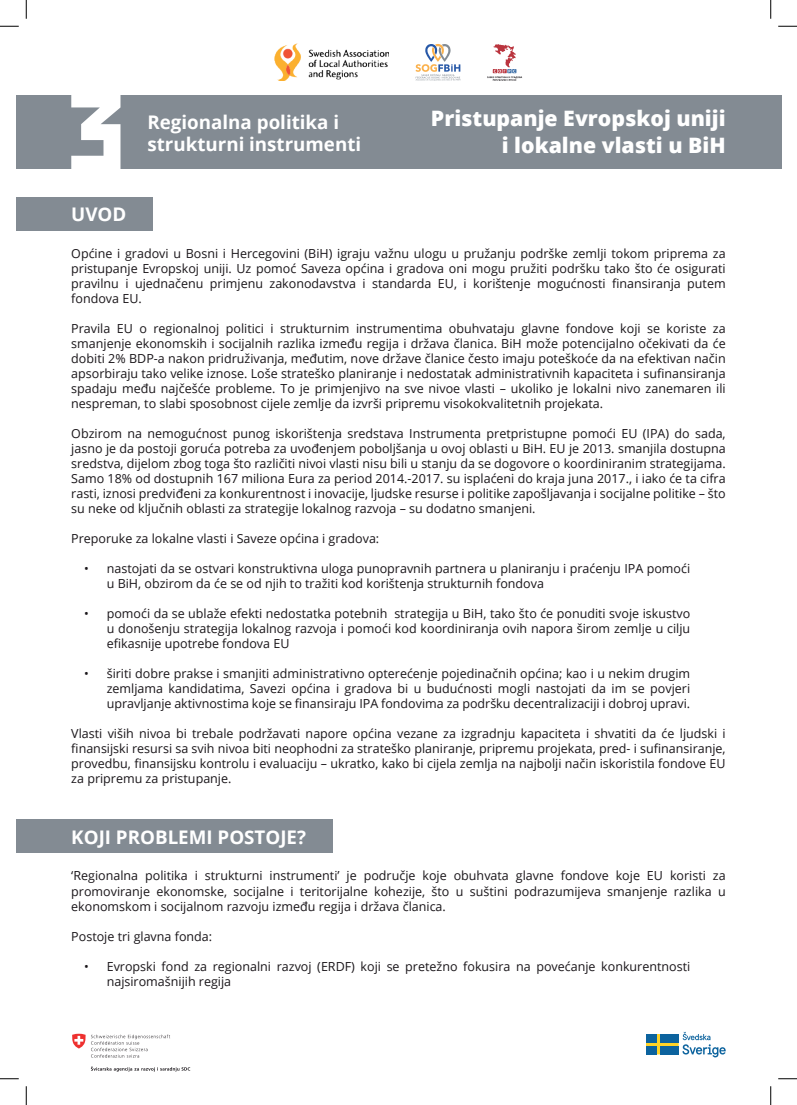
<style>
.page{position:relative;width:797px;height:1105px;background:#fff}
.page>*{position:absolute;margin:0;border:0;box-sizing:border-box;transform-origin:0 0}
.t1{font:800 21.25px/27.5px "Open Sans";color:#fff;text-align:right}
.t2{font:700 18.75px/22.5px "Open Sans";color:#fff}
.t3{font:12.5px/15px "Open Sans";color:#1a161a;text-align:justify}
</style>
<div class="page">
<div style="left:16px;top:95px;width:765px;height:73px;background:#838b93"></div>
<svg style="left:71px;top:95px;width:49px;height:74px"></svg>
<div style="left:16px;top:820px;width:316px;height:33px;background:#838b93"></div>
<div style="left:16px;top:197px;width:137px;height:33px;background:#838b93"></div>
<svg style="left:415px;top:44px;width:45px;height:37px"></svg>
<svg style="left:487px;top:44px;width:35px;height:37px"></svg>
<img style="left:275px;top:44px;width:114px;height:37px">
<svg style="left:72px;top:1034px;width:98px;height:24px"></svg>
<svg style="left:91px;top:1066px;width:99px;height:6px"></svg>
<svg style="left:646px;top:1032px;width:79px;height:25px"></svg>
<div style="left:646px;top:1034px;width:10px;height:8px;background:#0c639e"></div>
<div style="left:660px;top:1034px;width:18px;height:8px;background:#0c639e"></div>
<div style="left:646px;top:1046px;width:10px;height:8px;background:#0c639e"></div>
<div style="left:660px;top:1046px;width:18px;height:8px;background:#0c639e"></div>
<svg style="left:0;top:25px;width:19px;height:2px"></svg>
<svg style="left:778px;top:25px;width:19px;height:2px"></svg>
<svg style="left:0;top:1078px;width:19px;height:1px"></svg>
<svg style="left:778px;top:1078px;width:19px;height:1px"></svg>
<svg style="left:25px;top:0;width:2px;height:19px"></svg>
<svg style="left:25px;top:1086px;width:2px;height:19px"></svg>
<svg style="left:770px;top:0;width:1px;height:19px"></svg>
<svg style="left:770px;top:1086px;width:1px;height:19px"></svg>
<p class="t2" style="left:71px;top:202px;width:57px">UVOD</p>
<p class="t2" style="left:147px;top:110px;width:215px">Regionalna politika i strukturni instrumenti</p>
<p class="t1" style="left:431px;top:103px;width:296px">Pristupanje Evropskoj uniji i lokalne vlasti u BiH</p>
<p class="t3" style="left:71px;top:245px;width:656px">Općine i gradovi u Bosni i Hercegovini (BiH) igraju važnu ulogu u pružanju podrške zemlji tokom priprema za pristupanje Evropskoj uniji. Uz pomoć Saveza općina i gradova oni mogu pružiti podršku tako što će osigurati pravilnu i ujednačenu primjenu zakonodavstva i standarda EU, i korištenje mogućnosti finansiranja putem fondova EU.</p>
<p class="t3" style="left:71px;top:320px;width:656px">Pravila EU o regionalnoj politici i strukturnim instrumentima obuhvataju glavne fondove koji se koriste za smanjenje ekonomskih i socijalnih razlika između regija i država članica. BiH može potencijalno očekivati da će dobiti 2% BDP-a nakon pridruživanja, međutim, nove države članice često imaju poteškoće da na efektivan način apsorbiraju tako velike iznose. Loše strateško planiranje i nedostatak administrativnih kapaciteta i sufinansiranja spadaju među najčešće probleme. To je primjenjivo na sve nivoe vlasti – ukoliko je lokalni nivo zanemaren ili nespreman, to slabi sposobnost cijele zemlje da izvrši pripremu visokokvalitetnih projekata.</p>
<p class="t3" style="left:71px;top:425px;width:656px">Obzirom na nemogućnost punog iskorištenja sredstava Instrumenta pretpristupne pomoći EU (IPA) do sada, jasno je da postoji goruća potreba za uvođenjem poboljšanja u ovoj oblasti u BiH. EU je 2013. smanjila dostupna sredstva, dijelom zbog toga što različiti nivoi vlasti nisu bili u stanju da se dogovore o koordiniranim strategijama.<br>Samo 18% od dostupnih 167 miliona Eura za period 2014.-2017. su isplaćeni do kraja juna 2017., i iako će ta cifra rasti, iznosi predviđeni za konkurentnost i inovacije, ljudske resurse i politike zapošljavanja i socijalne politike – što su neke od ključnih oblasti za strategije lokalnog razvoja – su dodatno smanjeni.</p>
<p class="t3" style="left:71px;top:530px;width:309px">Preporuke za lokalne vlasti i Saveze općina i gradova:</p>
<p class="t3" style="left:107px;top:560px;width:585px;text-indent:-22px">• nastojati da se ostvari konstruktivna uloga punopravnih partnera u planiranju i praćenju IPA pomoći u BiH, obzirom da će se od njih to tražiti kod korištenja strukturnih fondova</p>
<p class="t3" style="left:107px;top:605px;width:585px;text-indent:-22px">• pomoći da se ublaže efekti nedostatka potebnih strategija u BiH, tako što će ponuditi svoje iskustvo u donošenju strategija lokalnog razvoja i pomoći kod koordiniranja ovih napora širom zemlje u cilju efikasnije upotrebe fondova EU</p>
<p class="t3" style="left:107px;top:665px;width:585px;text-indent:-22px">• širiti dobre prakse i smanjiti administrativno opterećenje pojedinačnih općina; kao i u nekim drugim zemljama kandidatima, Savezi općina i gradova bi u budućnosti mogli nastojati da im se povjeri upravljanje aktivnostima koje se finansiraju IPA fondovima za podršku decentralizaciji i dobroj upravi.</p>
<p class="t3" style="left:71px;top:725px;width:656px">Vlasti viših nivoa bi trebale podržavati napore općina vezane za izgradnju kapaciteta i shvatiti da će ljudski i finansijski resursi sa svih nivoa biti neophodni za strateško planiranje, pripremu projekata, pred- i sufinansiranje, provedbu, finansijsku kontrolu i evaluaciju – ukratko, kako bi cijela zemlja na najbolji način iskoristila fondove EU za pripremu za pristupanje.</p>
<p class="t2" style="left:71px;top:825px;width:236px">KOJI PROBLEMI POSTOJE?</p>
<p class="t3" style="left:71px;top:868px;width:656px">‘Regionalna politika i strukturni instrumenti’ je područje koje obuhvata glavne fondove koje EU koristi za promoviranje ekonomske, socijalne i teritorijalne kohezije, što u suštini podrazumijeva smanjenje razlika u ekonomskom i socijalnom razvoju između regija i država članica.</p>
<p class="t3" style="left:71px;top:928px;width:142px">Postoje tri glavna fonda:</p>
<p class="t3" style="left:107px;top:958px;width:585px;text-indent:-22px">• Evropski fond za regionalni razvoj (ERDF) koji se pretežno fokusira na povećanje konkurentnosti najsiromašnijih regija</p>
</div>
